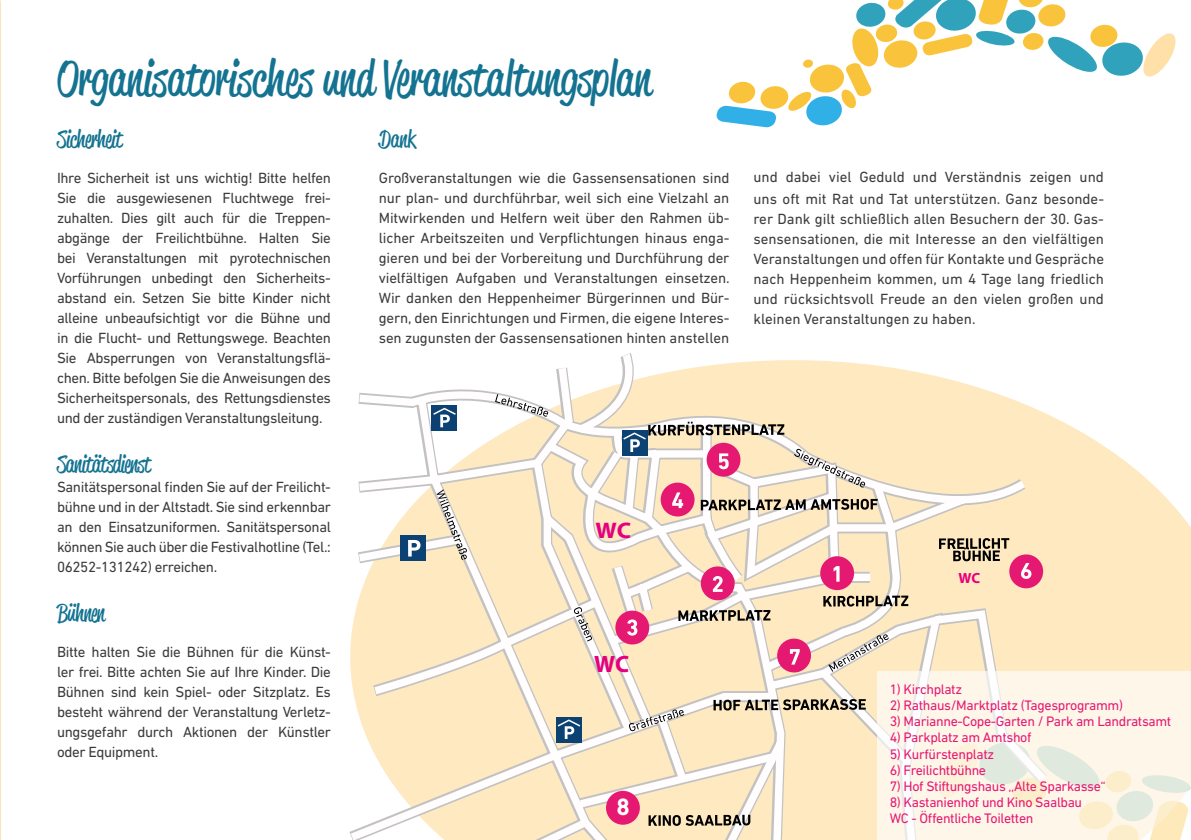
<style>
.page{position:relative;width:1191px;height:840px;background:#fff}
.page>*{position:absolute;margin:0;border:0;box-sizing:border-box;transform-origin:0 0}
.t1{font:49.2px "Reklame Script";color:#147391}
.t2{font:24px "Reklame Script";letter-spacing:-.025em;color:#147391}
.t3{font:700 24px "DIN Next LT Pro";color:#fff}
.t4{font:700 23.6px "Myriad Pro";color:#e5007d}
.t5{font:700 22.6px "Myriad Pro";color:#e5007d;scale:1.07 1}
.t6{font:15px/20px "DIN Next LT Pro";letter-spacing:-.01em;color:#3b3b3a;text-align:justify}
.t7{font:700 14.8px "Myriad Pro";color:#e5007d}
.t8{font:14px/16px "DIN Next LT Pro";letter-spacing:-.025em;color:#e61972}
</style>
<div class="page">
<svg style="left:716px;top:0;width:460px;height:127px"></svg>
<svg style="left:1058px;top:419px;width:133px;height:252px;fill:#fee9c1"></svg>
<svg style="left:349px;top:353px;width:704px;height:486px"></svg>
<svg style="left:495px;top:394px;width:53px;height:22px"></svg>
<svg style="left:794px;top:448px;width:71px;height:39px"></svg>
<svg style="left:828px;top:633px;width:60px;height:38px;background:#e5d7bf"></svg>
<svg style="left:629px;top:708px;width:55px;height:23px"></svg>
<svg style="left:573px;top:606px;width:19px;height:35px"></svg>
<svg style="left:701px;top:498px;width:176px;height:12px;background:#918879"></svg>
<svg style="left:823px;top:595px;width:85px;height:11px"></svg>
<svg style="left:678px;top:609px;width:92px;height:11px"></svg>
<svg style="left:648px;top:814px;width:102px;height:11px"></svg>
<svg style="left:939px;top:537px;width:70px;height:24px;background:#9c8f77"></svg>
<svg style="left:713px;top:698px;width:153px;height:12px;background:#8f8777"></svg>
<svg style="left:437px;top:489px;width:30px;height:70px"></svg>
<div style="left:556px;top:716px;width:25px;height:26px;background:#0c4273"></div>
<svg style="left:557px;top:718px;width:25px;height:20px"></svg>
<div style="left:432px;top:405px;width:25px;height:26px;background:#0c4273"></div>
<svg style="left:431px;top:406px;width:25px;height:21px"></svg>
<div style="left:400px;top:534px;width:26px;height:26px;background:#0c4273"></div>
<svg style="left:408px;top:540px;width:12px;height:16px"></svg>
<div style="left:820px;top:556px;width:34px;height:33px;background:#e61972;border-radius:50%"></div>
<svg style="left:833px;top:566px;width:6px;height:15px"></svg>
<div style="left:701px;top:566px;width:33px;height:34px;background:#e61972;border-radius:50%"></div>
<svg style="left:713px;top:576px;width:9px;height:15px"></svg>
<div style="left:615px;top:610px;width:34px;height:34px;background:#e61972;border-radius:50%"></div>
<svg style="left:627px;top:619px;width:10px;height:16px"></svg>
<div style="left:660px;top:482px;width:34px;height:34px;background:#e61972;border-radius:50%"></div>
<svg style="left:672px;top:492px;width:11px;height:16px"></svg>
<svg style="left:877px;top:671px;width:314px;height:168px;background:#faf5e6"></svg>
<div style="left:706px;top:442px;width:34px;height:34px;background:#e61972;border-radius:50%"></div>
<svg style="left:621px;top:421px;width:163px;height:48px"></svg>
<div style="left:777px;top:638px;width:34px;height:34px;background:#e61972;border-radius:50%"></div>
<svg style="left:790px;top:649px;width:9px;height:15px"></svg>
<div style="left:1009px;top:554px;width:34px;height:34px;background:#e61972;border-radius:50%"></div>
<svg style="left:1021px;top:563px;width:10px;height:15px"></svg>
<div style="left:606px;top:790px;width:34px;height:34px;background:#e61972;border-radius:50%"></div>
<h1 class="t1" style="left:57px;top:45px;width:596px">Organisatorisches und Veranstaltungsplan</h1>
<h2 class="t2" style="left:57px;top:122px;width:67px">Sicherheit</h2>
<p class="t6" style="left:57px;top:168px;width:275px">Ihre Sicherheit ist uns wichtig! Bitte helfen Sie die ausgewiesenen Fluchtwege frei&shy;zuhalten. Dies gilt auch für die Treppen&shy;abgänge der Freilichtbühne. Halten Sie bei Veranstaltungen mit pyrotechnischen Vorführungen unbedingt den Sicherheits&shy;abstand ein. Setzen Sie bitte Kinder nicht alleine unbeaufsichtigt vor die Bühne und in die Flucht- und Rettungswege. Beachten Sie Absperrungen von Veranstaltungsflä&shy;chen. Bitte befolgen Sie die Anweisungen des Sicherheitspersonals, des Rettungsdienstes und der zuständigen Veranstaltungsleitung.</p>
<h2 class="t2" style="left:57px;top:447px;width:95px">Sanitätsdienst</h2>
<p class="t6" style="left:57px;top:476px;width:275px">Sanitätspersonal finden Sie auf der Freilicht&shy;bühne und in der Altstadt. Sie sind erkennbar an den Einsatzuniformen. Sanitätspersonal können Sie auch über die Festivalhotline (Tel.:<br>06252-131242) erreichen.</p>
<h2 class="t2" style="left:57px;top:596px;width:49px">Bühnen</h2>
<p class="t6" style="left:57px;top:641px;width:275px">Bitte halten Sie die Bühnen für die Künst&shy;ler frei. Bitte achten Sie auf Ihre Kinder. Die Bühnen sind kein Spiel- oder Sitzplatz. Es besteht während der Veranstaltung Verletz&shy;ungsgefahr durch Aktionen der Künstler oder Equipment.</p>
<h2 class="t2" style="left:379px;top:122px;width:38px">Dank</h2>
<p class="t6" style="left:379px;top:168px;width:352px">Großveranstaltungen wie die Gassensensationen sind nur plan- und durchführbar, weil sich eine Vielzahl an Mitwirkenden und Helfern weit über den Rahmen üb&shy;licher Arbeitszeiten und Verpflichtungen hinaus enga&shy;gieren und bei der Vorbereitung und Durchführung der vielfältigen Aufgaben und Veranstaltungen einsetzen.<br>Wir danken den Heppenheimer Bürgerinnen und Bür&shy;gern, den Einrichtungen und Firmen, die eigene Interes&shy;sen zugunsten der Gassensensationen hinten anstellen</p>
<p class="t6" style="left:753px;top:166px;width:352px;line-height:22px">und dabei viel Geduld und Verständnis zeigen und uns oft mit Rat und Tat unterstützen. Ganz besonde-</p>
<p class="t6" style="left:753px;top:209px;width:352px">rer Dank gilt schließlich allen Besuchern der 30. Gas&shy;sensensationen, die mit Interesse an den vielfältigen Veranstaltungen und offen für Kontakte und Gespräche nach Heppenheim kommen, um 4 Tage lang friedlich und rücksichtsvoll Freude an den vielen großen und kleinen Veranstaltungen zu haben.</p>
<h3 class="t5" style="left:595px;top:515px;width:35px">WC</h3>
<h3 class="t4" style="left:594px;top:648px;width:37px">WC</h3>
<h2 class="t3" style="left:616px;top:792px;width:15px">8</h2>
<p class="t7" style="left:958px;top:568px;width:23px">WC</p>
<p class="t8" style="left:889px;top:681px;width:74px">1) Kirchplatz</p>
<p class="t8" style="left:889px;top:697px;width:235px">2) Rathaus/Marktplatz (Tagesprogramm)</p>
<p class="t8" style="left:889px;top:713px;width:283px">3) Marianne-Cope-Garten / Park am Landratsamt</p>
<p class="t8" style="left:889px;top:729px;width:143px">4) Parkplatz am Amtshof</p>
<p class="t8" style="left:889px;top:745px;width:106px">5) Kurfürstenplatz</p>
<p class="t8" style="left:889px;top:761px;width:98px">6) Freilichtbühne</p>
<p class="t8" style="left:889px;top:777px;width:217px">7) Hof Stiftungshaus ‚‚Alte Sparkasse“</p>
<p class="t8" style="left:889px;top:793px;width:194px">8) Kastanienhof und Kino Saalbau<br>WC - Öffentliche Toiletten</p>
</div>
